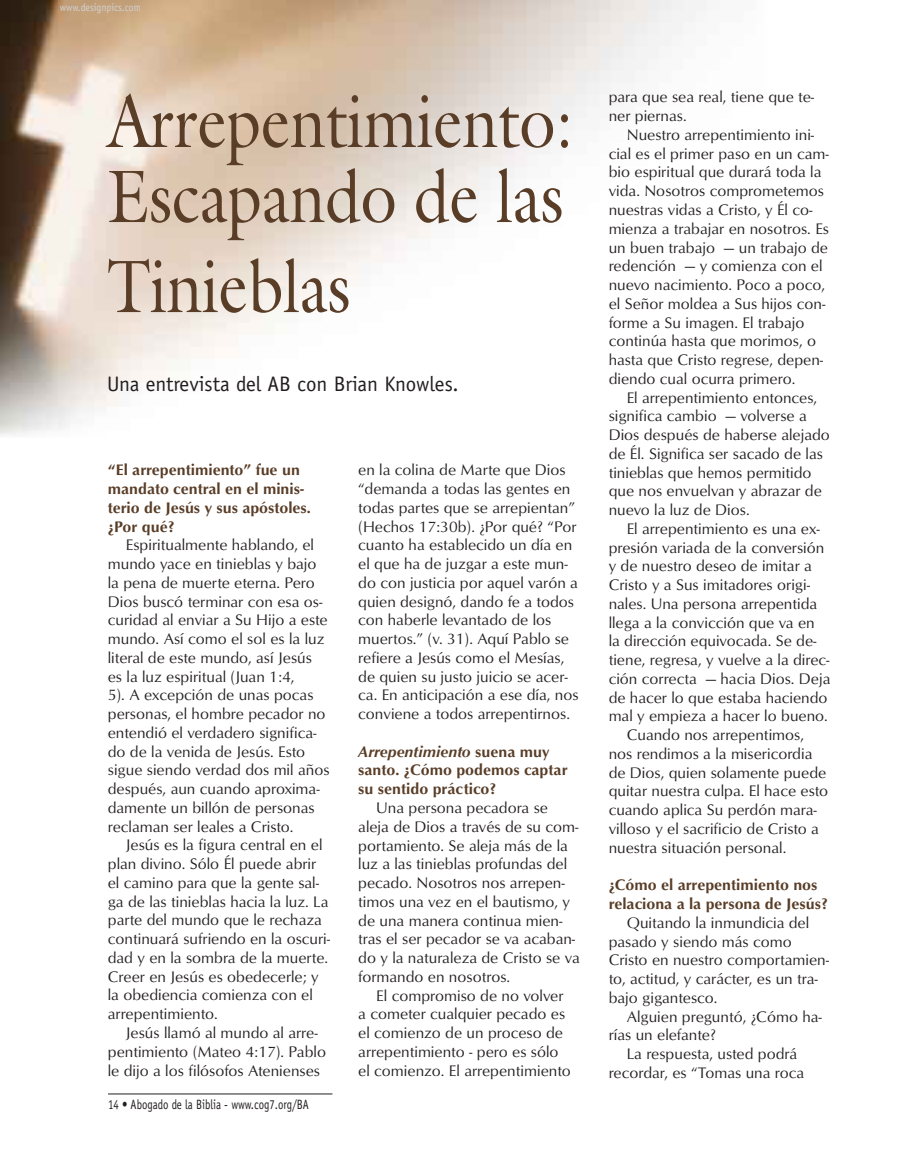
<style>
.page{position:relative;width:905px;height:1175px;background:#fff}
.page>*{position:absolute;margin:0;border:0;box-sizing:border-box;transform-origin:0 0}
.t1{font:75px/75px "Galliard";letter-spacing:-.005em;color:#593d27;scale:.85 1}
.t2{font:21px "Officina Sans";color:#231f20}
.t3{font:15.75px/18.8px "Optimum Roman DTC";color:#231f20}
.t4{font:15.75px/18.8px "Optimum Bold DTC";color:#593d27}
.t5{font:15.75px "Optimum Bold Italic DTC";color:#593d27}
.t6{font:13.5px "Officina Sans";color:#231f20;scale:.8 1}
.t7{font:10.95px "Officina Sans";color:#d1d2d4;scale:.9 1}
.s1{font-family:"Optimum Bold DTC"}
</style>
<div class="page">
<hr style="left:108px;top:1093px;width:224px;height:1px;background:#231f20">
<img style="left:0;top:0;width:707px;height:435px">
<p class="t7" style="left:60px;top:1px;width:92px">www.designpics.com</p>
<h1 class="t1" style="left:107px;top:83px;width:549px">Arrepentimiento:<br>Escapando de las</h1>
<h1 class="t1" style="left:107px;top:248px;width:288px">Tinieblas</h1>
<h2 class="t2" style="left:107px;top:372px;width:353px">Una entrevista del AB con Brian Knowles.</h2>
<p class="t4" style="left:108px;top:460px;width:204px">“El arrepentimiento” fue un mandato central en el minis&shy;terio de Jesús y sus apóstoles. ¿Por qué?</p>
<p class="t3" style="left:108px;top:535px;width:223px;text-indent:18px">Espiritualmente hablando, el mundo yace en tinieblas y bajo la pena de muerte eterna. Pero<br>Dios buscó terminar con esa os&shy;curidad al enviar a Su Hijo a este mundo. Así como el sol es la luz literal de este mundo, así Jesús es la luz espiritual (Juan 1:4,<br>5). A excepción de unas pocas personas, el hombre pecador no entendió el verdadero significa&shy;do de la venida de Jesús. Esto sigue siendo verdad dos mil años después, aun cuando aproxima&shy;damente un billón de personas reclaman ser leales a Cristo.</p>
<p class="t3" style="left:108px;top:835px;width:224px;text-indent:18px">Jesús es la figura central en el plan divino. Sólo Él puede abrir el camino para que la gente sal&shy;ga de las tinieblas hacia la luz. La parte del mundo que le rechaza continuará sufriendo en la oscuri&shy;dad y en la sombra de la muerte.<br>Creer en Jesús es obedecerle; y la obediencia comienza con el arrepentimiento.</p>
<p class="t3" style="left:108px;top:1023px;width:220px;text-indent:18px">Jesús llamó al mundo al arre&shy;pentimiento (Mateo 4:17). Pablo le dijo a los filósofos Atenienses</p>
<p class="t6" style="left:108px;top:1096px;width:252px">14 • Abogado de la Biblia - www.cog7.org/BA</p>
<p class="t3" style="left:358px;top:460px;width:222px">en la colina de Marte que Dios “demanda a todas las gentes en todas partes que se arrepientan” (Hechos 17:30b). ¿Por qué? “Por cuanto ha establecido un día en el que ha de juzgar a este mun&shy;do con justicia por aquel varón a quien designó, dando fe a todos con haberle levantado de los muertos.” (v. 31). Aquí Pablo se refiere a Jesús como el Mesías, de quien su justo juicio se acer&shy;ca. En anticipación a ese día, nos conviene a todos arrepentirnos.</p>
<p class="t5" style="left:358px;top:742px;width:193px">Arrepentimiento <span class="s1">suena muy</span></p>
<p class="t4" style="left:358px;top:760px;width:211px">santo. ¿Cómo podemos captar su sentido práctico?</p>
<p class="t3" style="left:358px;top:798px;width:223px;text-indent:18px">Una persona pecadora se aleja de Dios a través de su com&shy;portamiento. Se aleja más de la luz a las tinieblas profundas del pecado. Nosotros nos arrepen&shy;timos una vez en el bautismo, y de una manera continua mien&shy;tras el ser pecador se va acaban&shy;do y la naturaleza de Cristo se va formando en nosotros.</p>
<p class="t3" style="left:358px;top:985px;width:214px;text-indent:18px">El compromiso de no volver a cometer cualquier pecado es el comienzo de un proceso de arrepentimiento - pero es sólo el comienzo. El arrepentimiento</p>
<p class="t3" style="left:608px;top:87px;width:207px">para que sea real, tiene que te&shy;ner piernas.</p>
<p class="t3" style="left:608px;top:125px;width:222px;text-indent:18px">Nuestro arrepentimiento ini&shy;cial es el primer paso en un cam&shy;bio espiritual que durará toda la vida. Nosotros comprometemos nuestras vidas a Cristo, y Él co&shy;mienza a trabajar en nosotros. Es un buen trabajo — un trabajo de redención — y comienza con el nuevo nacimiento. Poco a poco, el Señor moldea a Sus hijos con&shy;forme a Su imagen. El trabajo continúa hasta que morimos, o hasta que Cristo regrese, depen&shy;diendo cual ocurra primero.</p>
<p class="t3" style="left:608px;top:387px;width:223px;text-indent:18px">El arrepentimiento entonces, significa cambio — volverse a<br>Dios después de haberse alejado de Él. Significa ser sacado de las tinieblas que hemos permitido que nos envuelvan y abrazar de nuevo la luz de Dios.</p>
<p class="t3" style="left:626px;top:519px;width:195px">El arrepentimiento es una ex-</p>
<p class="t3" style="left:608px;top:537px;width:217px">presión variada de la conversión</p>
<p class="t3" style="left:608px;top:556px;width:205px">y de nuestro deseo de imitar a</p>
<p class="t3" style="left:608px;top:575px;width:203px">Cristo y a Sus imitadores origi-</p>
<p class="t3" style="left:608px;top:594px;width:210px">nales. Una persona arrepentida</p>
<p class="t3" style="left:608px;top:612px;width:207px">llega a la convicción que va en</p>
<p class="t3" style="left:608px;top:631px;width:209px">la dirección equivocada. Se de-</p>
<p class="t3" style="left:608px;top:650px;width:222px">tiene, regresa, y vuelve a la direc-</p>
<p class="t3" style="left:608px;top:669px;width:223px">ción correcta — hacia Dios. Deja</p>
<p class="t3" style="left:608px;top:687px;width:220px">de hacer lo que estaba haciendo</p>
<p class="t3" style="left:608px;top:706px;width:221px">mal y empieza a hacer lo bueno.</p>
<p class="t3" style="left:626px;top:725px;width:179px">Cuando nos arrepentimos,</p>
<p class="t3" style="left:608px;top:744px;width:205px">nos rendimos a la misericordia</p>
<p class="t3" style="left:608px;top:762px;width:219px">de Dios, quien solamente puede</p>
<p class="t3" style="left:608px;top:781px;width:221px">quitar nuestra culpa. El hace esto</p>
<p class="t3" style="left:608px;top:800px;width:210px">cuando aplica Su perdón mara-</p>
<p class="t3" style="left:608px;top:819px;width:212px">villoso y el sacrificio de Cristo a</p>
<p class="t3" style="left:608px;top:837px;width:179px">nuestra situación personal.</p>
<p class="t4" style="left:608px;top:875px;width:220px">¿Cómo el arrepentimiento nos relaciona a la persona de Jesús?</p>
<p class="t3" style="left:608px;top:912px;width:222px;text-indent:18px">Quitando la inmundicia del pasado y siendo más como<br>Cristo en nuestro comportamien&shy;to, actitud, y carácter, es un tra&shy;bajo gigantesco.</p>
<p class="t3" style="left:626px;top:1006px;width:197px">Alguien preguntó, ¿Cómo ha-</p>
<p class="t3" style="left:608px;top:1025px;width:109px">rías un elefante?</p>
<p class="t3" style="left:626px;top:1044px;width:172px">La respuesta, usted podrá</p>
<p class="t3" style="left:608px;top:1062px;width:197px">recordar, es “Tomas una roca</p>
</div>
